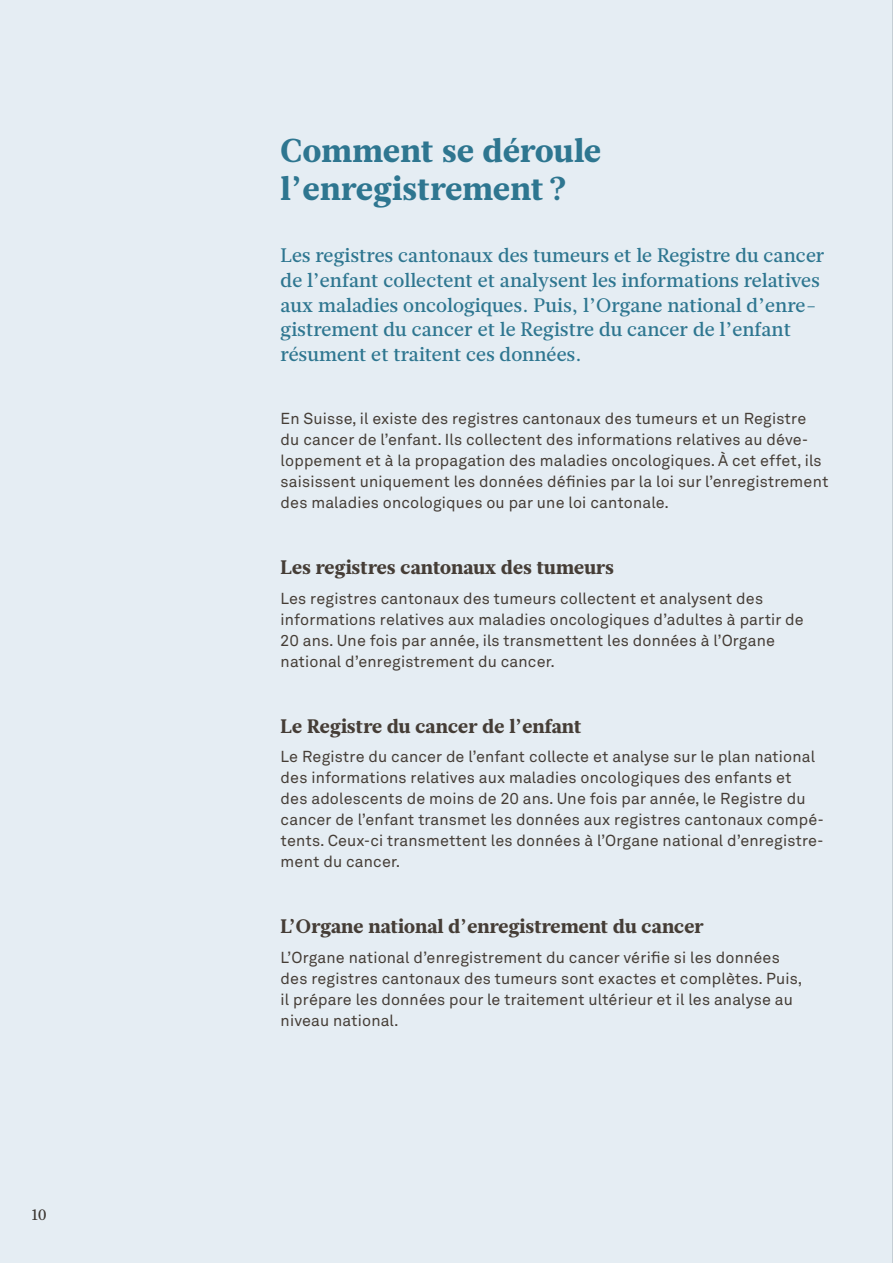
<style>
.page{position:relative;width:893px;height:1263px;background:#e5edf3}
.page>*{position:absolute;margin:0;border:0;box-sizing:border-box;transform-origin:0 0}
.H2_T2__color{font:900 33px/37.5px "Glosa Text";letter-spacing:.01em;color:#2e7690}
.Lead{font:500 19.5px/24.8px "Glosa Text";letter-spacing:.01em;color:#2e7690}
.H3_T3{font:900 19.5px "Glosa Text";letter-spacing:.015em;color:#453d36}
.Lauftext{font:15.75px/21px "Akkurat LL";letter-spacing:.01em;color:#453d36}
.t1{font:500 15px "Glosa Text";color:#453d36}
</style>
<div class="page">
<hr style="left:892px;top:0;width:1px;height:1263px;background:#babec1">
<p class="t1" style="left:31px;top:1205px;width:17px">10</p>
<h2 class="H2_T2__color" style="left:281px;top:133px;width:322px">Comment se déroule l’enregistrement ?</h2>
<p class="Lead" style="left:281px;top:243px;width:545px">Les registres cantonaux des tumeurs et le Registre du cancer de l’enfant collectent et analysent les informations relatives aux maladies oncologiques. Puis, l’Organe national d’enre&shy;gistrement du cancer et le Registre du cancer de l’enfant résument et traitent ces données.</p>
<p class="Lauftext" style="left:281px;top:407px;width:549px">En Suisse, il existe des registres cantonaux des tumeurs et un Registre du cancer de l’enfant. Ils collectent des informations relatives au déve&shy;loppement et à la propagation des maladies oncologiques. À cet effet, ils saisissent uniquement les données définies par la loi sur l’enregistrement des maladies oncologiques ou par une loi cantonale.</p>
<h3 class="H3_T3" style="left:281px;top:554px;width:335px">Les registres cantonaux des tumeurs</h3>
<p class="Lauftext" style="left:281px;top:587px;width:525px">Les registres cantonaux des tumeurs collectent et analysent des informations relatives aux maladies oncologiques d’adultes à partir de 20 ans. Une fois par année, ils transmettent les données à l’Organe national d’enregistrement du cancer.</p>
<h3 class="H3_T3" style="left:281px;top:713px;width:302px">Le Registre du cancer de l’enfant</h3>
<p class="Lauftext" style="left:281px;top:745px;width:544px">Le Registre du cancer de l’enfant collecte et analyse sur le plan national des informations relatives aux maladies oncologiques des enfants et<br>des adolescents de moins de 20 ans. Une fois par année, le Registre du cancer de l’enfant transmet les données aux registres cantonaux compé&shy;tents. Ceux-ci transmettent les données à l’Organe national d’enregistre&shy;ment du cancer.</p>
<h3 class="H3_T3" style="left:281px;top:913px;width:425px">L’Organe national d’enregistrement du cancer</h3>
<p class="Lauftext" style="left:281px;top:946px;width:523px">L’Organe national d’enregistrement du cancer vérifie si les données des registres cantonaux des tumeurs sont exactes et complètes. Puis, il prépare les données pour le traitement ultérieur et il les analyse au niveau national.</p>
</div>
